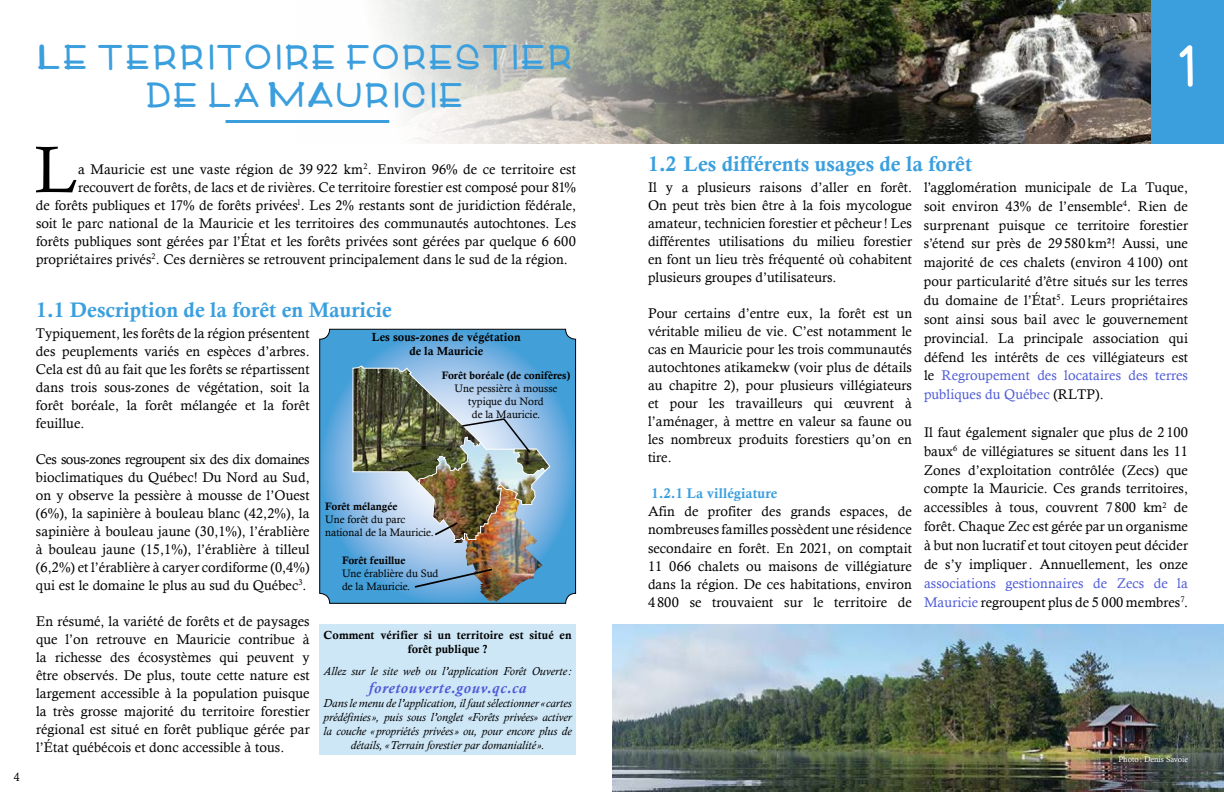
<style>
.page{position:relative;width:1224px;height:792px;background:#fff}
.page>*{position:absolute;margin:0;border:0;box-sizing:border-box;transform-origin:0 0}
.t1{font:66px "Calisto";color:#000}
.t2{font:54px "Denali";color:#fff}
.t3{font:33px/38px "Denali";letter-spacing:-.05em;color:#3b9fde;text-align:center}
.t4{font:21px "Calis MT Bol";color:#3b9fde}
.t5{font:italic 700 15.5px "Calisto";letter-spacing:.05em;color:#4f5cd6}
.t6{font:14px/18px "Calisto";letter-spacing:.005em;color:#000;text-align:justify}
.t7{font:14px/18.8px "Calisto";letter-spacing:.005em;color:#4f5cd6}
.t8{font:14px "Calis MT Bol";letter-spacing:.005em;color:#3b9fde}
.t9{font:12px "Calisto";color:#000;scale:.95 1}
.t10{font:11.8px/14.1px "Calis MT Bol";color:#000;text-align:center}
.t11{font:italic 11.6px/14px "Calisto";letter-spacing:.005em;color:#000;text-align:center}
.t12{font:11.6px/13.6px "Calis MT Bol";letter-spacing:.005em;color:#000;text-align:center}
.t13{font:10.8px/12.9px "Calisto";color:#000}
.t14{font:10.8px "Calis MT Bol";color:#000}
.t15{font:8px "Calisto";color:#fff}
.s1{color:#4f5cd6}
.s2{color:#000}
</style>
<div class="page">
<img style="left:612px;top:625px;width:612px;height:167px">
<img style="left:376px;top:0;width:776px;height:144px">
<div style="left:1152px;top:0;width:72px;height:144px;background:#3b9fde"></div>
<hr style="left:226px;top:120px;width:163px;height:3px;background:#3b9fde">
<div style="left:319px;top:625px;width:257px;height:130px;background:#cee7f7"></div>
<svg style="left:321px;top:331px;width:253px;height:271px;background:#5aa7dc"></svg>
<div style="left:319px;top:329px;width:257px;height:275px;border:1px solid #000;border-radius:10px"></div>
<img style="left:454px;top:543px;width:89px;height:59px">
<img style="left:352px;top:365px;width:199px;height:178px">
<svg style="left:413px;top:565px;width:81px;height:24px;background:#7595b1"></svg>
<p class="t9" style="left:14px;top:770px;width:8px">4</p>
<h3 class="t3" style="left:37px;top:41px;width:540px">LE TERRITOIRE FORESTIER<br>DE LA MAURICIE</h3>
<h1 class="t1" style="left:35px;top:131px;width:45px">L</h1>
<p class="t6" style="left:78px;top:160px;width:499px">a Mauricie est une vaste région de 39 922 km<sup>2</sup>. Environ 96% de ce territoire est</p>
<p class="t6" style="left:78px;top:178px;width:500px">recouvert de forêts, de lacs et de rivières. Ce territoire forestier est composé pour 81%</p>
<p class="t6" style="left:36px;top:196px;width:542px">de forêts publiques et 17% de forêts privées<sup>1</sup>. Les 2% restants sont de juridiction fédérale,</p>
<p class="t6" style="left:36px;top:214px;width:542px">soit le parc national de la Mauricie et les territoires des communautés autochtones. Les</p>
<p class="t6" style="left:36px;top:232px;width:542px">forêts publiques sont gérées par l’État et les forêts privées sont gérées par quelque 6 600</p>
<p class="t6" style="left:36px;top:250px;width:533px">propriétaires privés<sup>2</sup>. Ces dernières se retrouvent principalement dans le sud de la région.</p>
<h3 class="t4" style="left:36px;top:298px;width:357px">1.1 Description de la forêt en Mauricie</h3>
<p class="t6" style="left:36px;top:324px;width:275px">Typiquement, les forêts de la région présentent des peuplements variés en espèces d’arbres.<br>Cela est dû au fait que les forêts se répartissent dans trois sous-zones de végétation, soit la forêt boréale, la forêt mélangée et la forêt feuillue.</p>
<p class="t6" style="left:36px;top:450px;width:275px">Ces sous-zones regroupent six des dix domaines bioclimatiques du Québec! Du Nord au Sud, on y observe la pessière à mousse de l’Ouest (6%), la sapinière à bouleau blanc (42,2%), la sapinière à bouleau jaune (30,1%), l’érablière à bouleau jaune (15,1%), l’érablière à tilleul (6,2%) et l’érablière à caryer cordiforme (0,4%) qui est le domaine le plus au sud du Québec<sup>3</sup>.</p>
<p class="t6" style="left:36px;top:612px;width:275px">En résumé, la variété de forêts et de paysages que l’on retrouve en Mauricie contribue à la richesse des écosystèmes qui peuvent y être observés. De plus, toute cette nature est largement accessible à la population puisque la très grosse majorité du territoire forestier régional est situé en forêt publique gérée par l’État québécois et donc accessible à tous.</p>
<p class="t10" style="left:372px;top:330px;width:150px">Les sous-zones de végétation de la Mauricie</p>
<p class="t14" style="left:442px;top:369px;width:130px">Forêt boréale (de conifères)</p>
<p class="t13" style="left:455px;top:381px;width:104px;text-align:center">Une pessière à mousse typique du Nord<br>de la Mauricie.</p>
<p class="t14" style="left:325px;top:500px;width:74px">Forêt mélangée</p>
<p class="t13" style="left:325px;top:512px;width:110px">Une forêt du parc national de la Mauricie.</p>
<p class="t14" style="left:342px;top:554px;width:65px">Forêt feuillue</p>
<p class="t13" style="left:342px;top:567px;width:98px">Une érablière du Sud de la Mauricie.</p>
<p class="t13" style="left:332px;top:559px;width:105px">Une érablière typique du Sud de la Mauricie.</p>
<p class="t12" style="left:324px;top:628px;width:250px">Comment vérifier si un territoire est situé en forêt publique ?</p>
<p class="t11" style="left:324px;top:664px;width:250px">Allez sur le site web ou l’application Forêt Ouverte:</p>
<p class="t5" style="left:369px;top:679px;width:159px">foretouverte.gouv.qc.ca</p>
<p class="t11" style="left:324px;top:696px;width:250px">Dans le menu de l’application, il faut sélectionner «cartes prédéfinies», puis sous l’onglet «Forêts privées» activer la couche « propriétés privées» ou, pour encore plus de détails, «Terrain forestier par domanialité».</p>
<h2 class="t2" style="left:1172px;top:42px;width:32px">1</h2>
<h3 class="t4" style="left:648px;top:152px;width:326px">1.2 Les différents usages de la forêt</h3>
<p class="t6" style="left:648px;top:178px;width:266px">Il y a plusieurs raisons d’aller en forêt.<br>On peut très bien être à la fois mycologue amateur, technicien forestier et pêcheur! Les différentes utilisations du milieu forestier en font un lieu très fréquenté où cohabitent plusieurs groupes d’utilisateurs.</p>
<p class="t6" style="left:648px;top:304px;width:266px">Pour certains d’entre eux, la forêt est un véritable milieu de vie. C’est notamment le cas en Mauricie pour les trois communautés autochtones atikamekw (voir plus de détails au chapitre 2), pour plusieurs villégiateurs et pour les travailleurs qui œuvrent à l’aménager, à mettre en valeur sa faune ou les nombreux produits forestiers qu’on en tire.</p>
<p class="t8" style="left:652px;top:486px;width:127px">1.2.1 La villégiature</p>
<p class="t6" style="left:648px;top:503px;width:266px">Afin de profiter des grands espaces, de nombreuses familles possèdent une résidence secondaire en forêt. En 2021, on comptait 11 066 chalets ou maisons de villégiature dans la région. De ces habitations, environ 4 800 se trouvaient sur le territoire de</p>
<p class="t6" style="left:924px;top:178px;width:266px;line-height:18.8px">l’agglomération municipale de La Tuque, soit environ 43% de l’ensemble<sup>4</sup>. Rien de surprenant puisque ce territoire forestier s’étend sur près de 29 580 km²! Aussi, une majorité de ces chalets (environ 4 100) ont pour particularité d’être situés sur les terres du domaine de l’État<sup>5</sup>. Leurs propriétaires sont ainsi sous bail avec le gouvernement provincial. La principale association qui défend les intérêts de ces villégiateurs est le <span class="s1">Regroupement des locataires des terres publiques du Québec</span> (RLTP).</p>
<p class="t6" style="left:924px;top:423px;width:266px;line-height:18.8px">Il faut également signaler que plus de 2 100 baux<sup>6</sup> de villégiatures se situent dans les 11<br>Zones d’exploitation contrôlée (Zecs) que compte la Mauricie. Ces grands territoires, accessibles à tous, couvrent 7 800 km<sup>2</sup> de forêt. Chaque Zec est gérée par un organisme à but non lucratif et tout citoyen peut décider de s’y impliquer. Annuellement, les onze</p>
<p class="t7" style="left:924px;top:573px;width:266px">associations gestionnaires de Zecs de la<br>Mauricie <span class="s2">regroupent plus de 5 000 membres</span><sup>7</sup><span class="s2">.</span></p>
<p class="t15" style="left:1118px;top:755px;width:71px">Photo: Denis Savoie</p>
</div>
